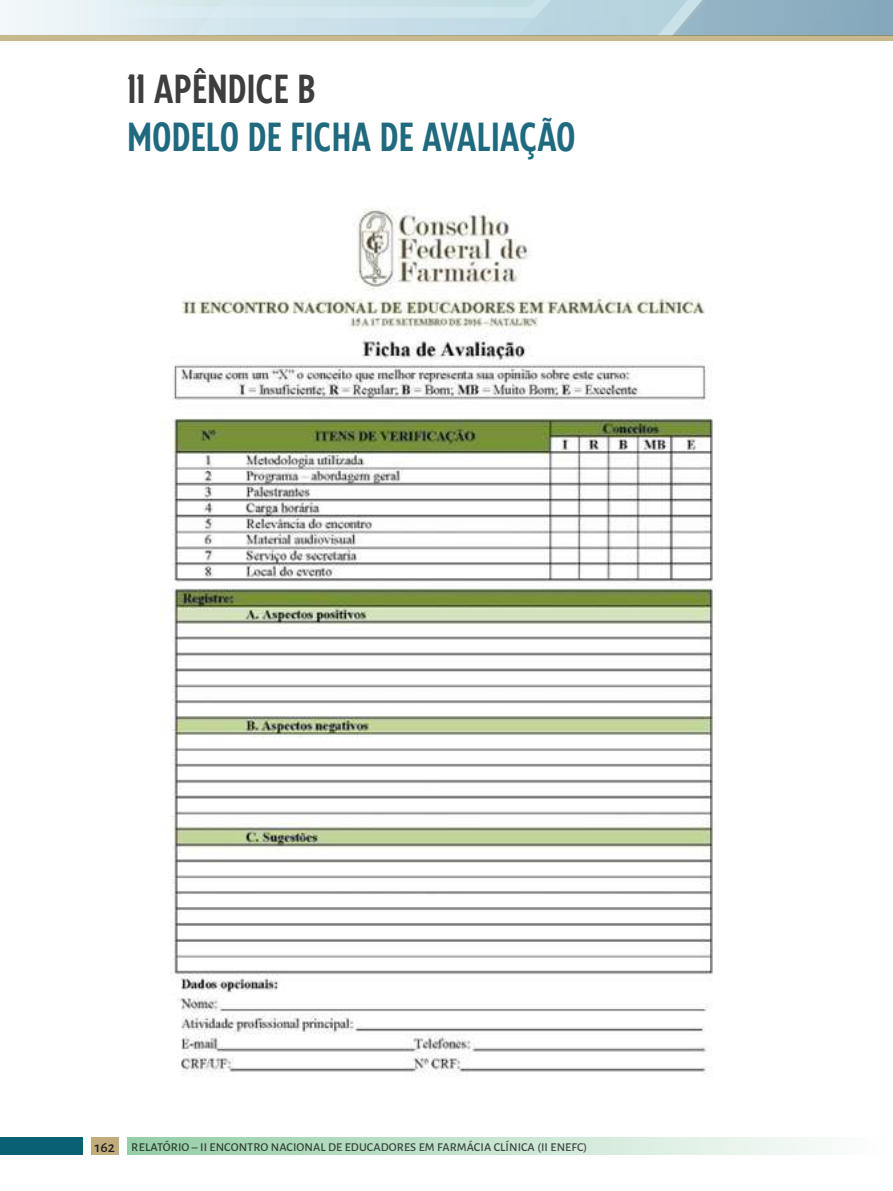
<style>
.page{position:relative;width:893px;height:1191px;background:#fff}
.page>*{position:absolute;margin:0;border:0;box-sizing:border-box;transform-origin:0 0}
.t1{font:40.5px "Marko";letter-spacing:.01em;color:#206a7f}
.t2{font:40.5px "Marko";letter-spacing:.01em;color:#3e3e3f}
.t3{font:500 12px "Alegreya Sans";letter-spacing:.01em;color:#231f20}
.s1{font-size:15px}
</style>
<div class="page">
<div style="left:0;top:0;width:893px;height:35px;background:#ecf5f8"></div>
<svg style="left:126px;top:0;width:767px;height:35px"></svg>
<div style="left:0;top:35px;width:893px;height:5px;background:#c8b88e"></div>
<div style="left:128px;top:1137px;width:761px;height:17px;background:linear-gradient(to right,#95cea7,#fefefe)"></div>
<div style="left:91px;top:1137px;width:28px;height:18px;background:#c1ac7b"></div>
<div style="left:0;top:1137px;width:82px;height:18px;background:#096075"></div>
<img style="left:163px;top:207px;width:551px;height:868px">
<h1 class="t2" style="left:128px;top:66px;width:189px">11 APÊNDICE B</h1>
<h1 class="t1" style="left:128px;top:114px;width:449px">MODELO DE FICHA DE AVALIAÇÃO</h1>
<p class="t3" style="left:95px;top:1138px;width:494px"><span class="s1">162</span> RELATÓRIO – II ENCONTRO NACIONAL DE EDUCADORES EM FARMÁCIA CLÍNICA (II ENEFC)</p>
</div>
